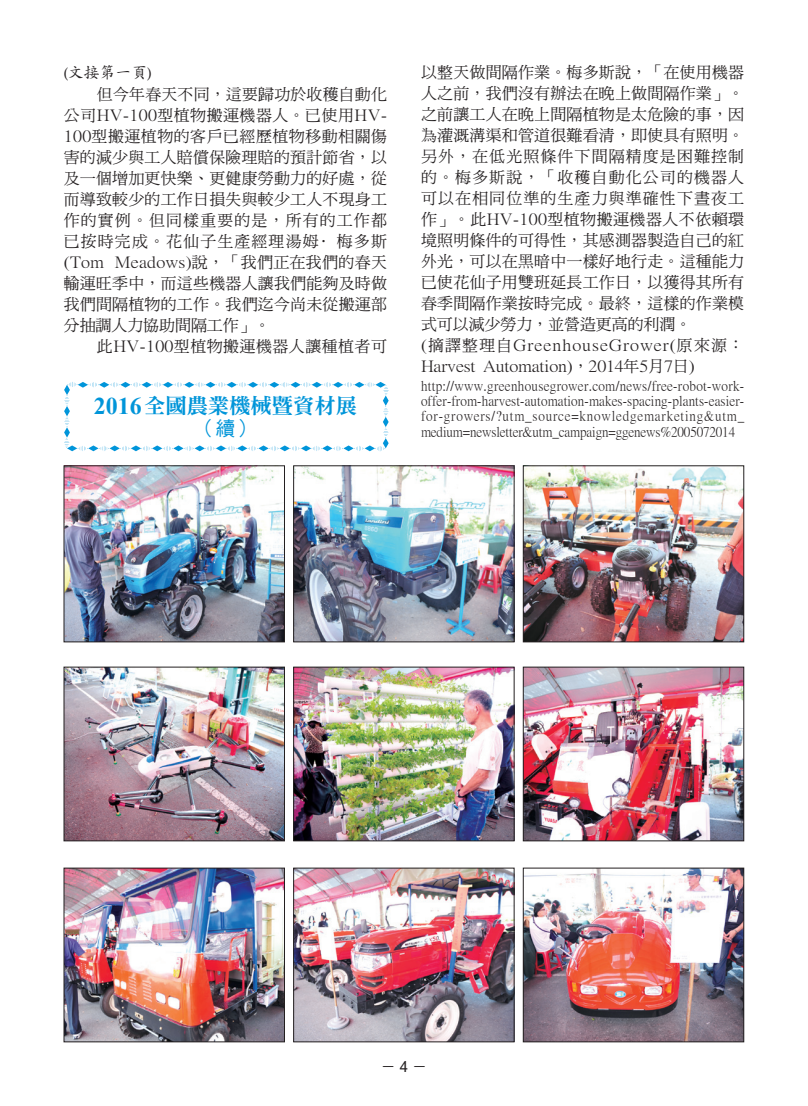
<style>
.page{position:relative;width:808px;height:1106px;background:#fff}
.page>*{position:absolute;margin:0;border:0;box-sizing:border-box;transform-origin:0 0}
.簡訊{font:21.3px "DFN Ming XB HK BF";color:#0095d9}
.簡訊-2{font:19.5px "DF Hei Md HK BF";color:#0095d9}
.內文-13{font:15.9px/21px "DF Ming Md HKP BF";letter-spacing:.015em;color:#231f20;text-align:justify}
.內文-13-2{font:15.9px "DF Ming Md HKP BF";letter-spacing:.035em;color:#231f20}
.內文1{font:15.9px "DF Kai Shu Md HKP BF";color:#231f20}
.頁碼{font:15px "DF Hei Md HK BF";color:#231f20}
.內文-13-3{font:13.5px/15.5px "DF Ming Md HKP BF";color:#231f20;text-align:justify;scale:.86 1}
.s1{font-family:"Times New Roman";font-weight:700;font-size:24px}
.s2{font-family:"Microsoft Sans Serif"}
</style>
<div class="page">
<svg style="left:64px;top:382px;width:325px;height:69px"></svg>
<img style="left:66px;top:467px;width:217px;height:173px">
<div style="left:64px;top:465px;width:221px;height:177px;border:1px solid #231f20"></div>
<img style="left:295px;top:467px;width:217px;height:173px">
<div style="left:293px;top:465px;width:221px;height:177px;border:1px solid #231f20"></div>
<img style="left:525px;top:467px;width:217px;height:173px">
<div style="left:523px;top:465px;width:221px;height:177px;border:1px solid #231f20"></div>
<img style="left:66px;top:669px;width:217px;height:170px">
<div style="left:64px;top:667px;width:221px;height:174px;border:1px solid #231f20"></div>
<img style="left:66px;top:870px;width:217px;height:170px">
<div style="left:64px;top:868px;width:221px;height:174px;border:1px solid #231f20"></div>
<img style="left:295px;top:870px;width:217px;height:170px">
<div style="left:293px;top:868px;width:221px;height:174px;border:1px solid #231f20"></div>
<img style="left:525px;top:870px;width:217px;height:170px">
<div style="left:523px;top:868px;width:221px;height:174px;border:1px solid #231f20"></div>
<img style="left:295px;top:669px;width:217px;height:170px">
<div style="left:293px;top:667px;width:221px;height:174px;border:1px solid #231f20"></div>
<img style="left:525px;top:669px;width:217px;height:170px">
<div style="left:523px;top:667px;width:221px;height:174px;border:1px solid #231f20"></div>
<p class="內文1" style="left:64px;top:64px;width:89px">(文接第一頁)</p>
<p class="內文-13" style="left:64px;top:84px;width:325px;text-indent:33px">但今年春天不同，這要歸功於收穫自動化公司HV-100型植物搬運機器人。已使用HV-100型搬運植物的客戶已經歷植物移動相關傷害的減少與工人賠償保險理賠的預計節省，以及一個增加更快樂、更健康勞動力的好處，從而導致較少的工作日損失與較少工人不現身工作的實例。但同樣重要的是，所有的工作都已按時完成。花仙子生產經理湯姆·梅多斯(Tom Meadows)說，「我們正在我們的春天輸運旺季中，而這些機器人讓我們能夠及時做我們間隔植物的工作。我們迄今尚未從搬運部分抽調人力協助間隔工作」。</p>
<p class="內文-13-2" style="left:97px;top:338px;width:291px">此HV-100型植物搬運機器人讓種植者可</p>
<p class="簡訊" style="left:94px;top:395px;width:265px"><span class="s1">2016</span>全國農業機械暨資材展</p>
<p class="簡訊-2" style="left:196px;top:418px;width:60px">（續）</p>
<p class="內文-13" style="left:421px;top:62px;width:325px">以整天做間隔作業。梅多斯說，「在使用機器人之前，我們沒有辦法在晚上做間隔作業」。之前讓工人在晚上間隔植物是太危險的事，因為灌溉溝渠和管道很難看清，即使具有照明。另外，在低光照條件下間隔精度是困難控制的。梅多斯說，「收穫自動化公司的機器人可以在相同位準的生產力與準確性下晝夜工作」。此HV-100型植物搬運機器人不依賴環境照明條件的可得性，其感測器製造自己的紅外光，可以在黑暗中一樣好地行走。這種能力已使花仙子用雙班延長工作日，以獲得其所有春季間隔作業按時完成。最終，這樣的作業模式可以減少勞力，並營造更高的利潤。</p>
<p class="內文-13" style="left:421px;top:335px;width:325px">(摘譯整理自GreenhouseGrower(原來源：<br>Harvest Automation)，2014年5月7日)</p>
<p class="內文-13-3" style="left:421px;top:378px;width:377px">http://www.greenhousegrower.com/news/free-robot-work&shy;offer-from-harvest-automation-makes-spacing-plants-easier&shy;for-growers/?utm_source=knowledgemarketing&amp;utm_ medium=newsletter&amp;utm_campaign=ggenews%2005072014</p>
<p class="頁碼" style="left:381px;top:1059px;width:48px">－ <span class="s2">4</span> －</p>
</div>
